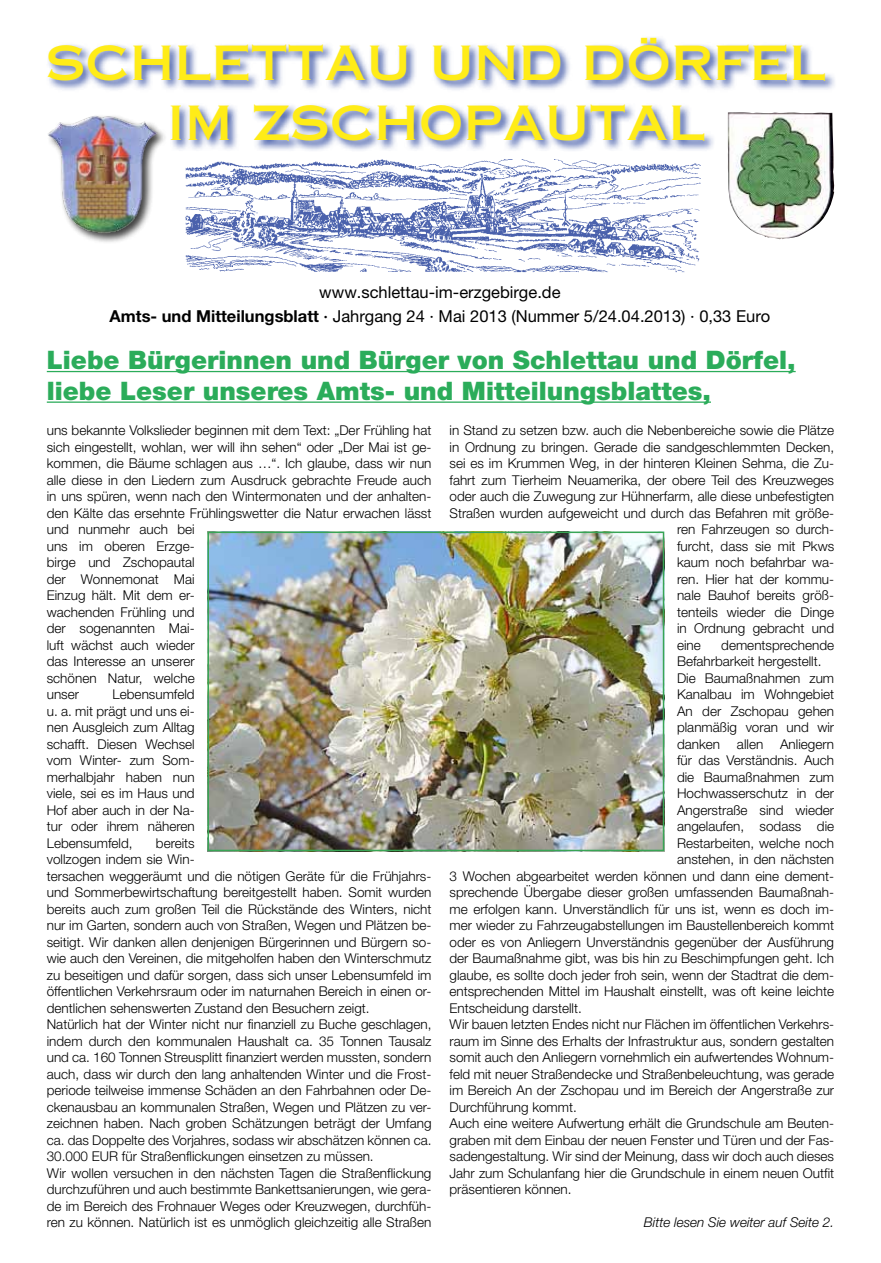
<style>
.page{position:relative;width:881px;height:1263px;background:#fff}
.page>*{position:absolute;margin:0;border:0;box-sizing:border-box;transform-origin:0 0}
.t1{font:47.25px/60px "Copperplate Thirty One AB";color:#ffec18;text-align:center}
.t2{font:900 25.5px/30.6px "Helvetica Neue LT";color:#2bac5a}
.t3{font:16.5px/24px "Helvetica Neue LT";color:#000;text-align:center}
.t4{font:300 13.5px/16.5px "Helvetica Neue LT";color:#000}
.t5{font:italic 300 13.5px "Helvetica Neue LT";color:#000}
.s1{font-weight:700}
.s2{font-weight:500}
</style>
<div class="page">
<svg style="left:48px;top:38px;width:787px;height:113px"></svg>
<img style="left:185px;top:159px;width:516px;height:114px">
<img style="left:727px;top:112px;width:107px;height:127px">
<div style="left:46px;top:114px;width:122px;height:130px;background:#000;opacity:.75"></div>
<img style="left:47px;top:112px;width:114px;height:126px">
<img style="left:210px;top:534px;width:451px;height:314px">
<div style="left:207px;top:531px;width:457px;height:320px;border:2px solid #38a555"></div>
<hr style="left:47px;top:371px;width:748px;height:1px;background:#2bac5a">
<hr style="left:47px;top:401px;width:663px;height:2px;background:#2bac5a">
<h1 class="t1" style="left:46px;top:33px;width:781px">SCHLETTAU UND DÖRFEL<br>IM ZSCHOPAUTAL</h1>
<p class="t3" style="left:109px;top:280px;width:662px">www.schlettau-im-erzgebirge.de<br><span class="s1">Amts- und Mitteilungsblatt</span> <span class="s2">·</span> Jahrgang 24 · Mai 2013 (Nummer 5/24.04.2013) · 0,33 Euro</p>
<h2 class="t2" style="left:47px;top:344px;width:750px">Liebe Bürgerinnen und Bürger von Schlettau und Dörfel, liebe Leser unseres Amts- und Mitteilungsblattes,</h2>
<p class="t4" style="left:47px;top:422px;width:386px">uns bekannte Volkslieder beginnen mit dem Text: „Der Frühling hat sich eingestellt, wohlan, wer will ihn sehen“ oder „Der Mai ist ge&shy;kommen, die Bäume schlagen aus …“. Ich glaube, dass wir nun alle diese in den Liedern zum Ausdruck gebrachte Freude auch in uns spüren, wenn nach den Wintermonaten und der anhalten&shy;den Kälte das ersehnte Frühlingswetter die Natur erwachen lässt und nunmehr auch bei<br>uns im oberen Erzge-<br>birge und Zschopautal<br>der Wonnemonat Mai<br>Einzug hält. Mit dem er-<br>wachenden Frühling und<br>der sogenannten Mai-<br>luft wächst auch wieder<br>das Interesse an unserer<br>schönen Natur, welche<br>unser</p>
<p class="t4" style="left:47px;top:686px;width:149px;text-align:justify;text-indent:66px">Lebensumfeld u. a. mit prägt und uns ei&shy;nen Ausgleich zum Alltag schafft. Diesen Wechsel vom Winter- zum Som&shy;merhalbjahr haben nun viele, sei es im Haus und Hof aber auch in der Na&shy;tur oder ihrem näheren Lebensumfeld,</p>
<p class="t4" style="left:47px;top:834px;width:386px;text-indent:109px">bereits<br>vollzogen indem sie Win-<br>tersachen weggeräumt und die nötigen Geräte für die Frühjahrs&shy;und Sommerbewirtschaftung bereitgestellt haben. Somit wurden bereits auch zum großen Teil die Rückstände des Winters, nicht nur im Garten, sondern auch von Straßen, Wegen und Plätzen be&shy;seitigt. Wir danken allen denjenigen Bürgerinnen und Bürgern so&shy;wie auch den Vereinen, die mitgeholfen haben den Winterschmutz zu beseitigen und dafür sorgen, dass sich unser Lebensumfeld im öffentlichen Verkehrsraum oder im naturnahen Bereich in einen or&shy;dentlichen sehenswerten Zustand den Besuchern zeigt.<br>Natürlich hat der Winter nicht nur finanziell zu Buche geschlagen, indem durch den kommunalen Haushalt ca. 35 Tonnen Tausalz und ca. 160 Tonnen Streusplitt finanziert werden mussten, sondern auch, dass wir durch den lang anhaltenden Winter und die Frost&shy;periode teilweise immense Schäden an den Fahrbahnen oder De&shy;ckenausbau an kommunalen Straßen, Wegen und Plätzen zu ver&shy;zeichnen haben. Nach groben Schätzungen beträgt der Umfang ca. das Doppelte des Vorjahres, sodass wir abschätzen können ca.<br>30.000 EUR für Straßenflickungen einsetzen zu müssen.<br>Wir wollen versuchen in den nächsten Tagen die Straßenflickung durchzuführen und auch bestimmte Bankettsanierungen, wie gera&shy;de im Bereich des Frohnauer Weges oder Kreuzwegen, durchfüh&shy;ren zu können. Natürlich ist es unmöglich gleichzeitig alle Straßen</p>
<p class="t4" style="left:449px;top:422px;width:386px">in Stand zu setzen bzw. auch die Nebenbereiche sowie die Plätze</p>
<p class="t4" style="left:449px;top:439px;width:386px">in Ordnung zu bringen. Gerade die sandgeschlemmten Decken,</p>
<p class="t4" style="left:449px;top:455px;width:386px">sei es im Krummen Weg, in der hinteren Kleinen Sehma, die Zu-</p>
<p class="t4" style="left:449px;top:471px;width:386px">fahrt zum Tierheim Neuamerika, der obere Teil des Kreuzweges</p>
<p class="t4" style="left:449px;top:488px;width:386px">oder auch die Zuwegung zur Hühnerfarm, alle diese unbefestigten</p>
<p class="t4" style="left:449px;top:504px;width:386px">Straßen wurden aufgeweicht und durch das Befahren mit größe-</p>
<p class="t4" style="left:676px;top:521px;width:158px">ren Fahrzeugen so durch-</p>
<p class="t4" style="left:676px;top:537px;width:158px">furcht, dass sie mit Pkws</p>
<p class="t4" style="left:676px;top:554px;width:158px">kaum noch befahrbar wa-</p>
<p class="t4" style="left:676px;top:570px;width:158px">ren. Hier hat der kommu-</p>
<p class="t4" style="left:676px;top:587px;width:158px">nale Bauhof bereits größ-</p>
<p class="t4" style="left:676px;top:603px;width:158px">tenteils wieder die Dinge</p>
<p class="t4" style="left:676px;top:620px;width:158px">in Ordnung gebracht und</p>
<p class="t4" style="left:676px;top:636px;width:25px">eine</p>
<p class="t4" style="left:721px;top:636px;width:114px">dementsprechende</p>
<p class="t4" style="left:676px;top:653px;width:146px">Befahrbarkeit hergestellt.</p>
<p class="t4" style="left:676px;top:669px;width:158px">Die Baumaßnahmen zum</p>
<p class="t4" style="left:676px;top:686px;width:158px">Kanalbau im Wohngebiet</p>
<p class="t4" style="left:676px;top:702px;width:158px">An der Zschopau gehen</p>
<p class="t4" style="left:676px;top:719px;width:158px">planmäßig voran und wir</p>
<p class="t4" style="left:676px;top:735px;width:158px">danken allen Anliegern</p>
<p class="t4" style="left:676px;top:752px;width:158px">für das Verständnis. Auch</p>
<p class="t4" style="left:676px;top:768px;width:158px">die Baumaßnahmen zum</p>
<p class="t4" style="left:676px;top:785px;width:158px">Hochwasserschutz in der</p>
<p class="t4" style="left:676px;top:801px;width:158px">Angerstraße sind wieder</p>
<p class="t4" style="left:676px;top:818px;width:158px">angelaufen, sodass die</p>
<p class="t4" style="left:676px;top:834px;width:158px">Restarbeiten, welche noch</p>
<p class="t4" style="left:676px;top:851px;width:158px">anstehen, in den nächsten</p>
<p class="t4" style="left:449px;top:867px;width:386px">3 Wochen abgearbeitet werden können und dann eine dement-</p>
<p class="t4" style="left:449px;top:884px;width:386px">sprechende Übergabe dieser großen umfassenden Baumaßnah-</p>
<p class="t4" style="left:449px;top:900px;width:386px">me erfolgen kann. Unverständlich für uns ist, wenn es doch im-</p>
<p class="t4" style="left:449px;top:917px;width:386px">mer wieder zu Fahrzeugabstellungen im Baustellenbereich kommt</p>
<p class="t4" style="left:449px;top:933px;width:386px">oder es von Anliegern Unverständnis gegenüber der Ausführung</p>
<p class="t4" style="left:449px;top:950px;width:386px">der Baumaßnahme gibt, was bis hin zu Beschimpfungen geht. Ich</p>
<p class="t4" style="left:449px;top:966px;width:386px">glaube, es sollte doch jeder froh sein, wenn der Stadtrat die dem-</p>
<p class="t4" style="left:449px;top:983px;width:386px">entsprechenden Mittel im Haushalt einstellt, was oft keine leichte</p>
<p class="t4" style="left:449px;top:999px;width:134px">Entscheidung darstellt.</p>
<p class="t4" style="left:449px;top:1016px;width:386px">Wir bauen letzten Endes nicht nur Flächen im öffentlichen Verkehrs-</p>
<p class="t4" style="left:449px;top:1032px;width:386px">raum im Sinne des Erhalts der Infrastruktur aus, sondern gestalten</p>
<p class="t4" style="left:449px;top:1049px;width:386px">somit auch den Anliegern vornehmlich ein aufwertendes Wohnum-</p>
<p class="t4" style="left:449px;top:1065px;width:386px">feld mit neuer Straßendecke und Straßenbeleuchtung, was gerade</p>
<p class="t4" style="left:449px;top:1082px;width:386px">im Bereich An der Zschopau und im Bereich der Angerstraße zur</p>
<p class="t4" style="left:449px;top:1098px;width:129px">Durchführung kommt.</p>
<p class="t4" style="left:449px;top:1115px;width:386px">Auch eine weitere Aufwertung erhält die Grundschule am Beuten-</p>
<p class="t4" style="left:449px;top:1131px;width:386px">graben mit dem Einbau der neuen Fenster und Türen und der Fas-</p>
<p class="t4" style="left:449px;top:1148px;width:386px">sadengestaltung. Wir sind der Meinung, dass wir doch auch dieses</p>
<p class="t4" style="left:449px;top:1164px;width:386px">Jahr zum Schulanfang hier die Grundschule in einem neuen Outfit</p>
<p class="t4" style="left:449px;top:1181px;width:124px">präsentieren können.</p>
<p class="t5" style="left:643px;top:1214px;width:192px">Bitte lesen Sie weiter auf Seite 2.</p>
</div>
